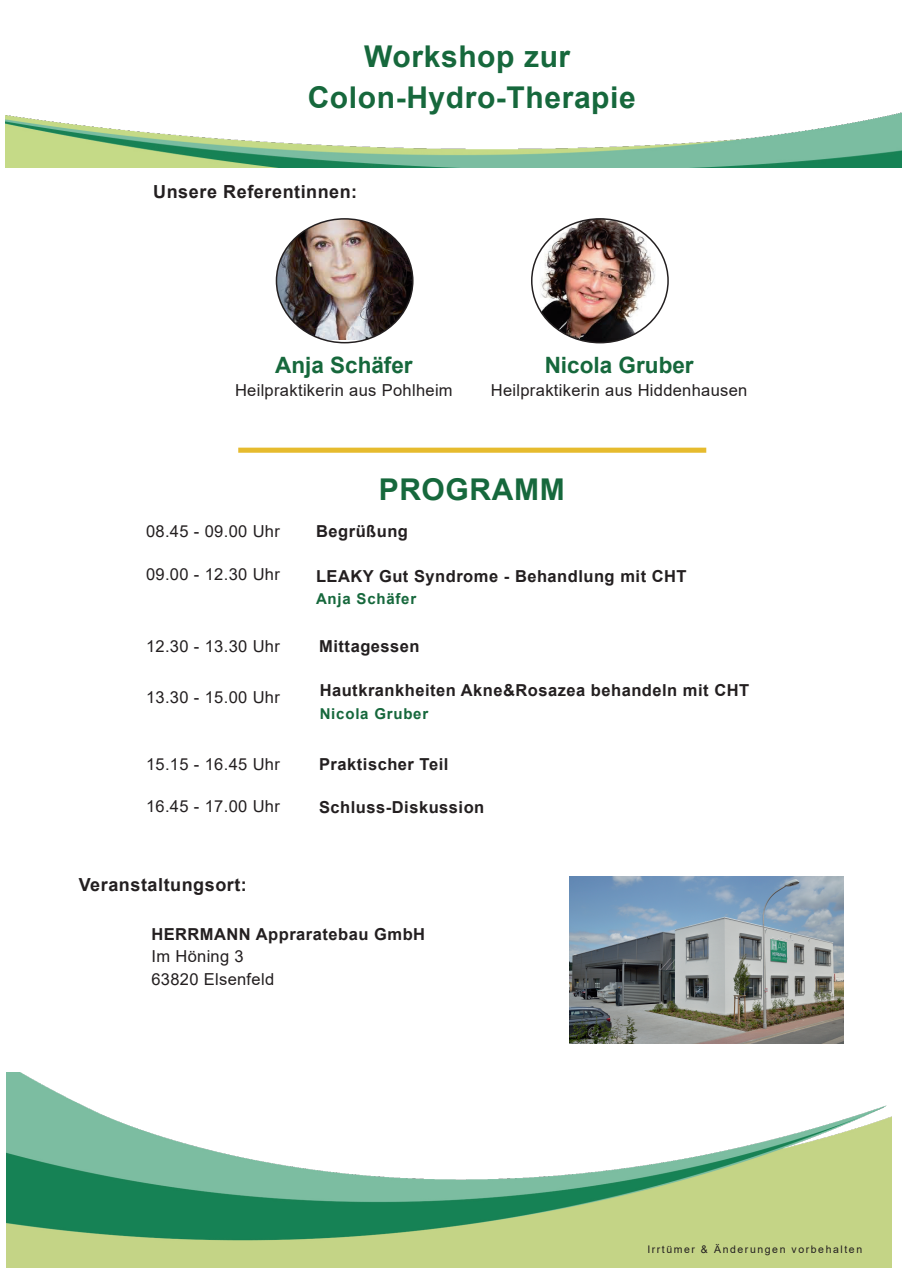
<style>
.page{position:relative;width:902px;height:1272px;background:#fff}
.page>*{position:absolute;margin:0;border:0;box-sizing:border-box;transform-origin:0 0}
.t1{font:700 30px/40.5px "Arial";letter-spacing:.02em;color:#16683c;text-align:center}
.t2{font:700 22.5px "Arial";color:#16683c}
.t3{font:700 18px "Arial";letter-spacing:.03em;color:#231f20}
.t4{font:16.5px/22.5px "Arial";letter-spacing:.02em;color:#231f20}
.t5{font:700 16.5px "Arial";letter-spacing:.03em;color:#231f20}
.t6{font:700 15px "Arial";letter-spacing:.055em;color:#16683c}
.t7{font:10.5px "Arial";letter-spacing:.15em;color:#231f20}
</style>
<div class="page">
<img style="left:276px;top:219px;width:137px;height:120px">
<img style="left:531px;top:219px;width:124px;height:124px">
<img style="left:6px;top:112px;width:895px;height:56px">
<div style="left:238px;top:447px;width:468px;height:6px;background:#e6bb2e"></div>
<img style="left:7px;top:1072px;width:884px;height:195px">
<img style="left:569px;top:876px;width:273px;height:167px">
<h1 class="t1" style="left:308px;top:36px;width:329px">Workshop zur<br>Colon-Hydro-Therapie</h1>
<p class="t3" style="left:153px;top:182px;width:205px">Unsere Referentinnen:</p>
<h2 class="t2" style="left:275px;top:353px;width:139px">Anja Schäfer</h2>
<p class="t4" style="left:235px;top:378px;width:219px">Heilpraktikerin aus Pohlheim</p>
<h2 class="t2" style="left:544px;top:353px;width:150px">Nicola Gruber</h2>
<p class="t4" style="left:491px;top:378px;width:258px">Heilpraktikerin aus Hiddenhausen</p>
<p class="t4" style="left:146px;top:520px;width:135px">08.45 - 09.00 Uhr</p>
<p class="t4" style="left:146px;top:563px;width:135px">09.00 - 12.30 Uhr</p>
<p class="t4" style="left:146px;top:635px;width:135px">12.30 - 13.30 Uhr</p>
<p class="t4" style="left:146px;top:686px;width:135px">13.30 - 15.00 Uhr</p>
<p class="t4" style="left:146px;top:752px;width:135px">15.15 - 16.45 Uhr</p>
<p class="t4" style="left:146px;top:795px;width:135px">16.45 - 17.00 Uhr</p>
<h1 class="t1" style="left:379px;top:469px;width:187px">PROGRAMM</h1>
<p class="t5" style="left:316px;top:522px;width:93px">Begrüßung</p>
<p class="t5" style="left:316px;top:566px;width:372px">LEAKY Gut Syndrome - Behandlung mit CHT</p>
<p class="t6" style="left:316px;top:590px;width:102px">Anja Schäfer</p>
<p class="t5" style="left:319px;top:637px;width:102px">Mittagessen</p>
<p class="t5" style="left:320px;top:681px;width:431px">Hautkrankheiten Akne&amp;Rosazea behandeln mit CHT</p>
<p class="t6" style="left:320px;top:705px;width:110px">Nicola Gruber</p>
<p class="t5" style="left:319px;top:755px;width:131px">Praktischer Teil</p>
<p class="t5" style="left:319px;top:798px;width:167px">Schluss-Diskussion</p>
<p class="t3" style="left:79px;top:875px;width:170px">Veranstaltungsort:</p>
<p class="t5" style="left:151px;top:925px;width:275px">HERRMANN Appraratebau GmbH</p>
<p class="t4" style="left:151px;top:945px;width:124px">Im Höning 3<br>63820 Elsenfeld</p>
<p class="t7" style="left:647px;top:1243px;width:216px">Irrtümer &amp; Änderungen vorbehalten</p>
</div>
